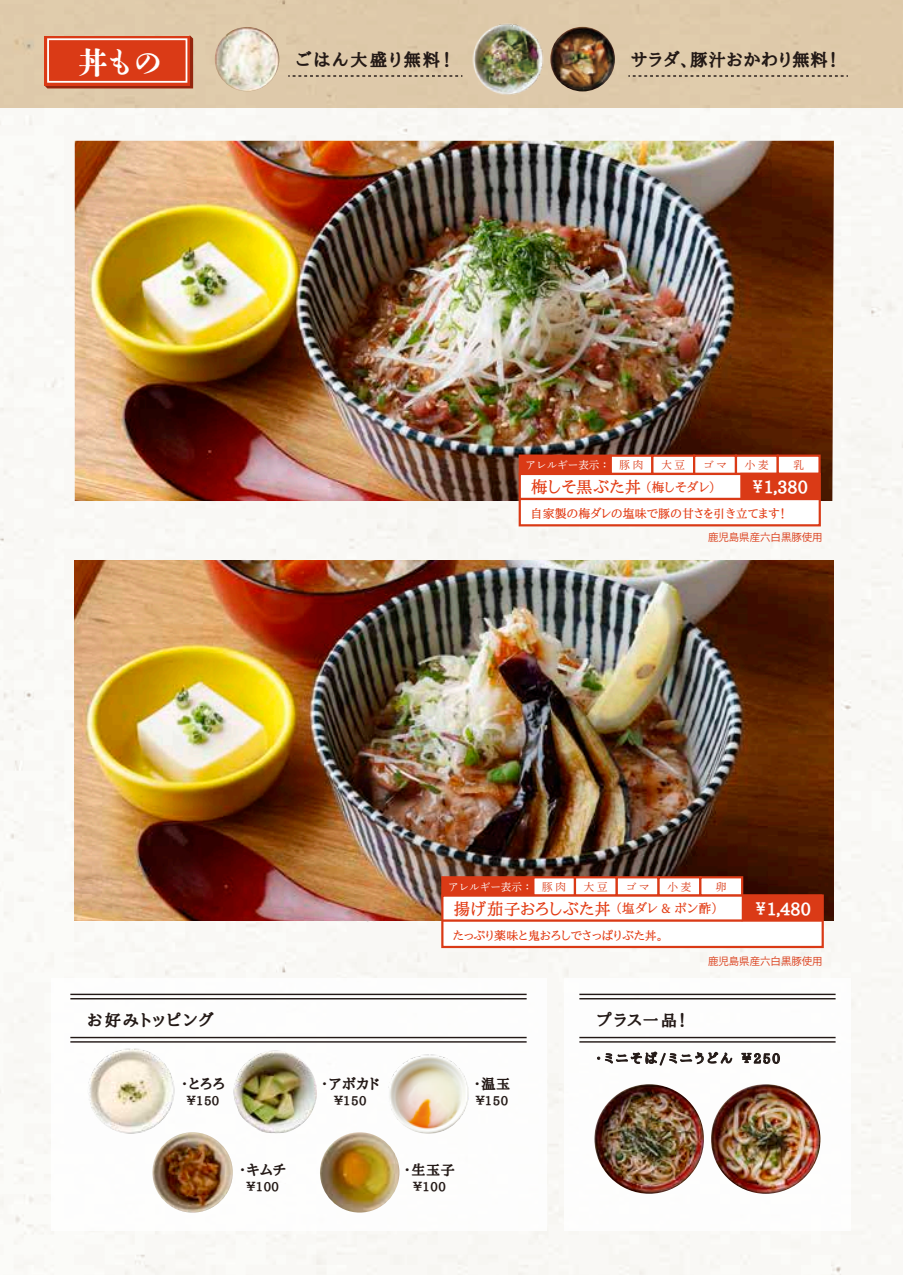
<style>
.page{position:relative;width:903px;height:1275px;background:#fff}
.page>*{position:absolute;margin:0;border:0;box-sizing:border-box;transform-origin:0 0}
.t1{font:800 30.8px "DNP Shuei N Shogo Min Std";color:#fff;scale:.95 1}
.t2{font:800 16.97px "Aozora Mincho";letter-spacing:.08em;color:#231916}
.t3{font:800 16.97px "Aozora Mincho";letter-spacing:.14em;color:#231916}
.t4{font:500 16.45px "Aozora Mincho";letter-spacing:.035em;color:#e23a12}
.t5{font:800 16.45px "Aozora Mincho";color:#fff;scale:.75 1}
.t6{font:800 15.75px "Aozora Mincho";letter-spacing:.13em;color:#231916}
.t7{font:800 13.83px "Aozora Mincho";letter-spacing:.05em;color:#231916}
.t8{font:700 12.6px "Aozora Mincho";letter-spacing:.22em;color:#231916}
.t9{font:500 11.9px "Aozora Mincho";letter-spacing:.015em;color:#e23a12}
.t10{font:800 11.9px "Aozora Mincho";letter-spacing:.05em;color:#231916}
.t11{font:10.85px "DNP Shuei Min Pr 6 N L";color:#fff}
.t12{font:10.85px "DNP Shuei Min Pr 6 N L";color:#da3a16}
.t13{font:10.5px "Koz Go Pr 6 N";color:#da3a16}
.s1{color:#da3a16}
.s2{font-size:12.6px}
</style>
<div class="page">
<div style="left:0;top:107px;width:903px;height:1168px;background:#f9f8f5"></div>
<div style="left:0;top:0;width:903px;height:107px;background:#dec9aa"></div>
<svg style="left:44px;top:36px;width:149px;height:52px"></svg>
<div style="left:44px;top:36px;width:146px;height:49px;background:#da3a16"></div>
<div style="left:47px;top:38px;width:140px;height:45px;border:2px solid #fff"></div>
<img style="left:215px;top:27px;width:64px;height:64px;border-radius:32px">
<svg style="left:288px;top:75px;width:171px;height:2px"></svg>
<img style="left:550px;top:27px;width:65px;height:64px;border-radius:32px">
<img style="left:461px;top:23px;width:95px;height:72px">
<svg style="left:628px;top:75px;width:220px;height:2px"></svg>
<div style="left:51px;top:978px;width:496px;height:252px;background:#fff"></div>
<div style="left:564px;top:978px;width:287px;height:252px;background:#fff"></div>
<img style="left:88px;top:1048px;width:87px;height:86px;border-radius:43px">
<img style="left:388px;top:1054px;width:81px;height:80px;border-radius:40px">
<hr style="left:70px;top:998px;width:457px;height:1px;background:#231916">
<hr style="left:70px;top:994px;width:457px;height:1px;background:#231916">
<hr style="left:70px;top:1041px;width:457px;height:2px;background:#231916">
<hr style="left:70px;top:1037px;width:457px;height:1px;background:#231916">
<hr style="left:579px;top:998px;width:256px;height:1px;background:#231916">
<hr style="left:579px;top:994px;width:256px;height:1px;background:#231916">
<hr style="left:579px;top:1041px;width:256px;height:2px;background:#231916">
<hr style="left:579px;top:1037px;width:256px;height:1px;background:#231916">
<img style="left:320px;top:1132px;width:79px;height:80px;border-radius:40px">
<img style="left:152px;top:1132px;width:81px;height:80px;border-radius:40px">
<img style="left:711px;top:1084px;width:109px;height:110px;border-radius:55px">
<img style="left:594px;top:1084px;width:110px;height:110px;border-radius:55px">
<svg style="left:597px;top:1051px;width:135px;height:15px"></svg>
<svg style="left:741px;top:1052px;width:39px;height:12px"></svg>
<img style="left:233px;top:1050px;width:84px;height:84px;border-radius:42px">
<img style="left:75px;top:141px;width:759px;height:360px">
<img style="left:75px;top:560px;width:759px;height:360px">
<div style="left:532px;top:876px;width:44px;height:21px;background:#fff;border:2px solid #da3a16"></div>
<div style="left:574px;top:876px;width:44px;height:21px;background:#fff;border:2px solid #da3a16"></div>
<div style="left:616px;top:876px;width:44px;height:21px;background:#fff;border:2px solid #da3a16"></div>
<div style="left:657px;top:876px;width:44px;height:21px;background:#fff;border:2px solid #da3a16"></div>
<div style="left:699px;top:876px;width:44px;height:21px;background:#fff;border:2px solid #da3a16"></div>
<div style="left:441px;top:876px;width:93px;height:21px;background:#da3a16;border:2px solid #da3a16"></div>
<div style="left:441px;top:894px;width:383px;height:54px;background:#fff;border:2px solid #da3a16"></div>
<hr style="left:442px;top:919px;width:300px;height:3px;background:#da3a16">
<div style="left:742px;top:894px;width:80px;height:28px;background:#da3a16;border:2px solid #da3a16"></div>
<div style="left:609px;top:455px;width:44px;height:20px;background:#fff;border:2px solid #da3a16"></div>
<div style="left:651px;top:455px;width:44px;height:20px;background:#fff;border:2px solid #da3a16"></div>
<div style="left:693px;top:455px;width:44px;height:20px;background:#fff;border:2px solid #da3a16"></div>
<div style="left:735px;top:455px;width:44px;height:20px;background:#fff;border:2px solid #da3a16"></div>
<div style="left:777px;top:455px;width:44px;height:20px;background:#fff;border:2px solid #da3a16"></div>
<div style="left:519px;top:455px;width:93px;height:20px;background:#da3a16"></div>
<div style="left:519px;top:473px;width:302px;height:53px;background:#fff;border:2px solid #da3a16"></div>
<hr style="left:520px;top:498px;width:300px;height:2px;background:#da3a16">
<div style="left:740px;top:473px;width:79px;height:27px;background:#da3a16"></div>
<h1 class="t1" style="left:78px;top:41px;width:90px">丼もの</h1>
<h2 class="t3" style="left:296px;top:50px;width:156px">ごはん大盛り無料！</h2>
<h2 class="t2" style="left:631px;top:50px;width:208px">サラダ、豚汁おかわり無料！</h2>
<p class="t11" style="left:525px;top:455px;width:119px">アレルギー表示： <span class="s1">豚 肉</span></p>
<p class="t12" style="left:661px;top:455px;width:25px">大 豆</p>
<p class="t12" style="left:703px;top:455px;width:25px">ゴ マ</p>
<p class="t12" style="left:745px;top:455px;width:25px">小 麦</p>
<p class="t12" style="left:793px;top:455px;width:12px">乳</p>
<p class="t9" style="left:531px;top:507px;width:256px">自家製の梅ダレの塩味で豚の甘さを引き立てます！</p>
<h3 class="t4" style="left:531px;top:478px;width:185px">梅しそ黒ぶた丼<span class="s2">（梅しそダレ）</span></h3>
<h3 class="t5" style="left:753px;top:478px;width:75px">¥1,380</h3>
<p class="t13" style="left:708px;top:531px;width:116px">鹿児島県産六白黒豚使用</p>
<p class="t11" style="left:448px;top:877px;width:119px">アレルギー表示： <span class="s1">豚 肉</span></p>
<p class="t12" style="left:584px;top:877px;width:25px">大 豆</p>
<p class="t12" style="left:626px;top:877px;width:25px">ゴ マ</p>
<p class="t12" style="left:667px;top:877px;width:25px">小 麦</p>
<p class="t12" style="left:716px;top:877px;width:12px">卵</p>
<p class="t9" style="left:453px;top:928px;width:211px">たっぷり薬味と鬼おろしでさっぱりぶた丼。</p>
<h3 class="t4" style="left:454px;top:900px;width:265px">揚げ茄子おろしぶた丼<span class="s2">（塩ダレ &amp; ポン酢）</span></h3>
<h3 class="t5" style="left:756px;top:899px;width:75px">¥1,480</h3>
<p class="t13" style="left:708px;top:955px;width:116px">鹿児島県産六白黒豚使用</p>
<h3 class="t6" style="left:88px;top:1011px;width:127px">お好みトッピング</h3>
<h3 class="t6" style="left:597px;top:1011px;width:91px">プラス一品！</h3>
<p class="t7" style="left:181px;top:1076px;width:45px">・とろろ</p>
<p class="t10" style="left:186px;top:1094px;width:34px">¥150</p>
<p class="t7" style="left:239px;top:1162px;width:48px">・キムチ</p>
<p class="t10" style="left:246px;top:1179px;width:34px">¥100</p>
<p class="t7" style="left:321px;top:1076px;width:59px">・アボカド</p>
<p class="t10" style="left:334px;top:1094px;width:34px">¥150</p>
<p class="t7" style="left:474px;top:1076px;width:38px">・温玉</p>
<p class="t10" style="left:475px;top:1094px;width:34px">¥150</p>
<p class="t7" style="left:404px;top:1162px;width:53px">・生玉子</p>
<p class="t10" style="left:413px;top:1179px;width:34px">¥100</p>
<p class="t8" style="left:595px;top:1051px;width:186px">・ミニそば/ミニうどん ¥250</p>
</div>
